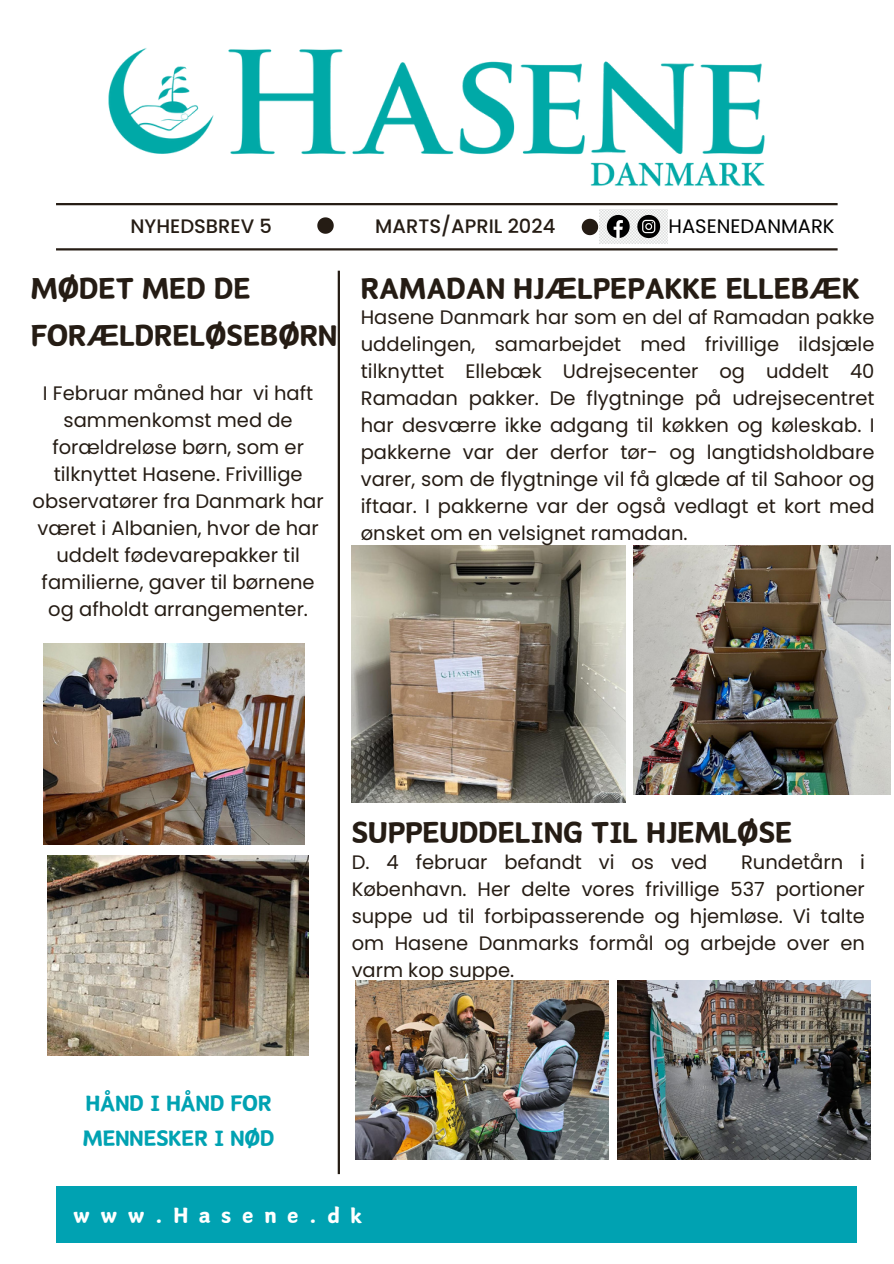
<style>
.page{position:relative;width:894px;height:1264px;background:#fff}
.page>*{position:absolute;margin:0;border:0;box-sizing:border-box;transform-origin:0 0}
.t1{font:34.5px "Canva Wen";color:#251c14}
.t2{font:25.5px/34.8px "Canva Wen";color:#00a2b2}
.t3{font:25.5px "Canva Wen";letter-spacing:.42em;color:#fff}
.t4{font:19.5px/27px "Poppins";color:#251c14;text-align:justify}
.t5{font:500 19.5px "Poppins";color:#251c14}
.t6{font:19.5px "Poppins";color:#000}
</style>
<div class="page">
<img style="left:108px;top:48px;width:657px;height:139px">
<hr style="left:56px;top:203px;width:781px;height:2px;background:#251c14">
<svg style="left:581px;top:219px;width:17px;height:16px"></svg>
<svg style="left:317px;top:217px;width:16px;height:17px"></svg>
<hr style="left:56px;top:248px;width:781px;height:2px;background:#251c14">
<img style="left:599px;top:210px;width:68px;height:33px">
<div style="left:56px;top:1186px;width:799px;height:56px;background:#00a2b2"></div>
<hr style="left:337px;top:271px;width:3px;height:903px;background:#251c14">
<img style="left:351px;top:546px;width:274px;height:256px">
<img style="left:633px;top:546px;width:257px;height:248px">
<img style="left:43px;top:643px;width:261px;height:201px">
<img style="left:48px;top:855px;width:261px;height:200px">
<img style="left:355px;top:980px;width:253px;height:179px">
<img style="left:617px;top:980px;width:253px;height:179px">
<p class="t5" style="left:375px;top:213px;width:181px">MARTS/APRIL 2024</p>
<p class="t5" style="left:130px;top:213px;width:143px">NYHEDSBREV 5</p>
<h5 class="t6" style="left:668px;top:213px;width:167px">HASENEDANMARK</h5>
<p class="t1" style="left:31px;top:269px;width:221px">MØDET MED DE</p>
<h1 class="t1" style="left:361px;top:269px;width:500px">RAMADAN HJÆLPEPAKKE ELLEBÆK</h1>
<p class="t1" style="left:31px;top:317px;width:307px">FORÆLDRELØSEBØRN</p>
<p class="t4" style="left:33px;top:380px;width:292px;text-align:center">I Februar måned har vi haft sammenkomst med de forældreløse børn, som er tilknyttet Hasene. Frivillige observatører fra Danmark har været i Albanien, hvor de har uddelt fødevarepakker til familierne, gaver til børnene og afholdt arrangementer.</p>
<h1 class="t4" style="left:361px;top:303px;width:515px">Hasene Danmark har som en del af Ramadan pakke uddelingen, samarbejdet med frivillige ildsjæle tilknyttet Ellebæk Udrejsecenter og uddelt 40<br>Ramadan pakker. De flygtninge på udrejsecentret har desværre ikke adgang til køkken og køleskab. I pakkerne var der derfor tør- og langtidsholdbare varer, som de flygtninge vil få glæde af til Sahoor og iftaar. I pakkerne var der også vedlagt et kort med ønsket om en velsignet ramadan.</h1>
<h1 class="t1" style="left:351px;top:814px;width:442px">SUPPEUDDELING TIL HJEMLØSE</h1>
<p class="t2" style="left:83px;top:1084px;width:193px">HÅND I HÅND FOR<br>MENNESKER I NØD</p>
<h4 class="t4" style="left:351px;top:849px;width:514px;text-indent:389px">Rundetårn i København. Her delte vores frivillige 537 portioner suppe ud til forbipasserende og hjemløse. Vi talte om Hasene Danmarks formål og arbejde over en varm kop suppe.</h4>
<h4 class="t4" style="left:351px;top:849px;width:357px">D. 4 februar befandt vi os ved</h4>
<h4 class="t3" style="left:73px;top:1201px;width:291px">www.Hasene.dk</h4>
</div>
